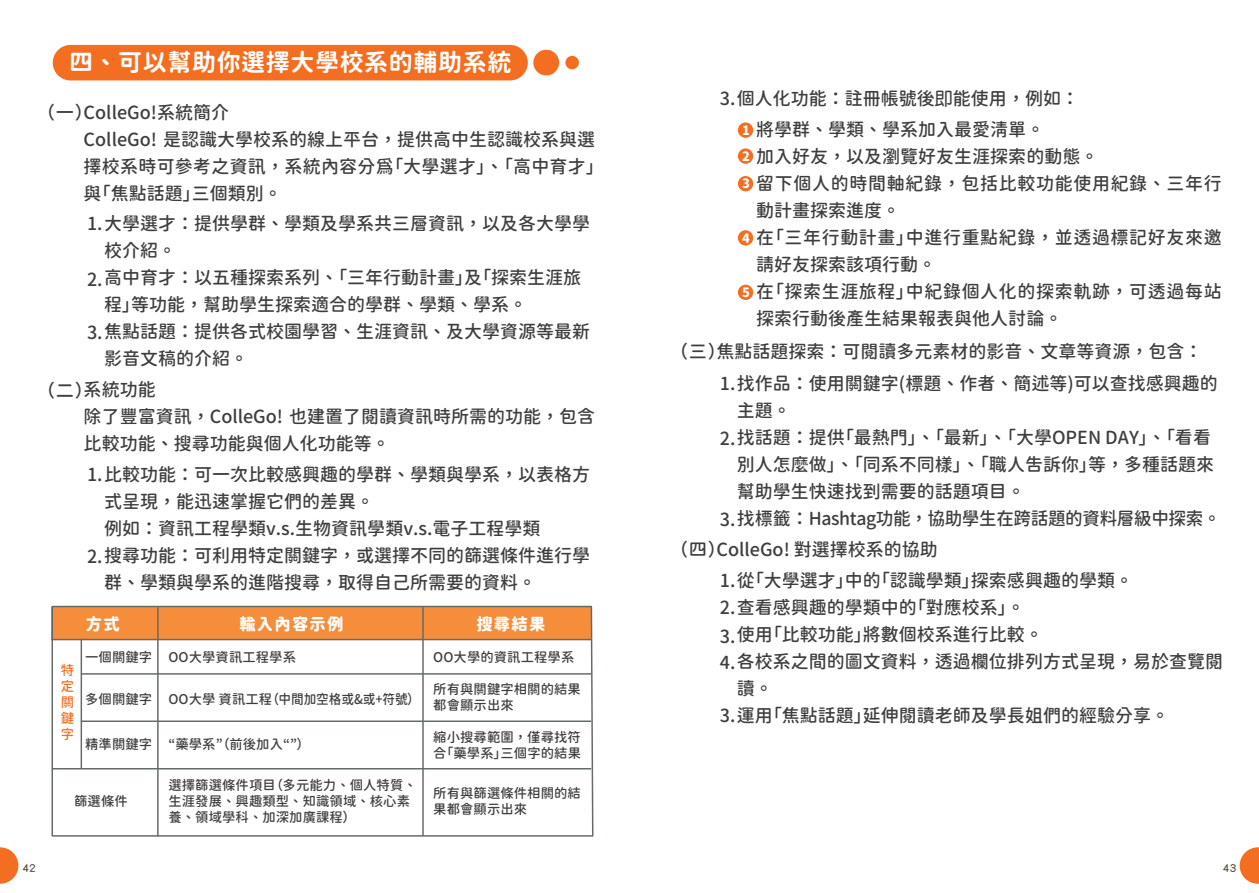
<style>
.page{position:relative;width:1259px;height:893px;background:#fff}
.page>*{position:absolute;margin:0;border:0;box-sizing:border-box;transform-origin:0 0}
.t1{font:24px "Gen Sen Maru Gothic TW Bold TTF";letter-spacing:.025em;color:#fff}
.t2{font:18px/27px "Gen Sen Maru Gothic TW Medium TTF";color:#3e3e3f}
.t3{font:18px/27px "Gen Sen Maru Gothic TW Medium TTF";letter-spacing:.035em;color:#3e3e3f}
.t4{font:18px "Gen Sen Maru Gothic TW Medium TTF";letter-spacing:-.025em;color:#3e3e3f}
.t5{font:16.35px "Gen Sen Maru Gothic TW Heavy TTF";letter-spacing:.075em;color:#fff}
.t6{font:13.35px/16px "Gen Sen Maru Gothic TW Medium TTF";letter-spacing:.005em;color:#3e3e3f}
.t7{font:13.35px/16px "Gen Sen Maru Gothic TW Medium TTF";color:#f36e21;text-align:justify}
.t8{font:12.75px "Gen Sen Maru Gothic TW Heavy TTF";color:#fff}
.t9{font:12px "DF Yuan Std W7";color:#4e4334}
.s1{font-family:"DF Yuan Std W7"}
</style>
<div class="page">
<svg style="left:0;top:847px;width:18px;height:37px"></svg>
<svg style="left:1239px;top:847px;width:20px;height:37px"></svg>
<div style="left:738px;top:122px;width:15px;height:16px;background:#f36e21;border-radius:50%"></div>
<div style="left:738px;top:176px;width:15px;height:15px;background:#f36e21;border-radius:50%"></div>
<div style="left:738px;top:230px;width:15px;height:16px;background:#f36e21;border-radius:50%"></div>
<div style="left:738px;top:285px;width:15px;height:15px;background:#f36e21;border-radius:50%"></div>
<div style="left:738px;top:148px;width:15px;height:16px;background:#f36e21;border-radius:50%"></div>
<div style="left:533px;top:50px;width:26px;height:25px;background:#f36e21;border-radius:50%"></div>
<div style="left:565px;top:56px;width:14px;height:13px;background:#f36e21;border-radius:50%"></div>
<div style="left:53px;top:45px;width:475px;height:35px;background:#f36e21;border-radius:18px"></div>
<svg style="left:51px;top:605px;width:543px;height:232px"></svg>
<hr style="left:422px;top:606px;width:2px;height:230px;background:#646b67">
<hr style="left:157px;top:607px;width:2px;height:229px;background:#646b67">
<hr style="left:81px;top:639px;width:1px;height:129px;background:#646b67">
<hr style="left:81px;top:673px;width:510px;height:2px;background:#646b67">
<hr style="left:52px;top:639px;width:539px;height:1px;background:#646b67">
<hr style="left:81px;top:720px;width:510px;height:2px;background:#646b67">
<hr style="left:52px;top:768px;width:539px;height:1px;background:#646b67">
<h1 class="t1" style="left:69px;top:49px;width:444px">四、可以幫助你選擇大學校系的輔助系統</h1>
<p class="t2" style="left:84px;top:99px;width:522px">ColleGo!系統簡介<br>ColleGo! 是認識大學校系的線上平台，提供高中生認識校系與選擇校系時可參考之資訊，系統內容分為「大學選才」、「高中育才」與「焦點話題」三個類別。</p>
<p class="t2" style="left:37px;top:100px;width:58px">（一）</p>
<p class="t2" style="left:87px;top:210px;width:504px">1.大學選才：提供學群、學類及學系共三層資訊，以及各大學學</p>
<p class="t2" style="left:104px;top:237px;width:73px">校介紹。</p>
<p class="t2" style="left:87px;top:264px;width:495px">2.高中育才：以五種探索系列、「三年行動計畫」及「探索生涯旅</p>
<p class="t2" style="left:104px;top:291px;width:424px">程」等功能，幫助學生探索適合的學群、學類、學系。</p>
<p class="t2" style="left:87px;top:318px;width:504px">3.焦點話題：提供各式校園學習、生涯資訊、及大學資源等最新</p>
<p class="t2" style="left:104px;top:345px;width:145px">影音文稿的介紹。</p>
<p class="t2" style="left:84px;top:376px;width:513px">系統功能<br>除了豐富資訊，ColleGo! 也建置了閱讀資訊時所需的功能，包含比較功能、搜尋功能與個人化功能等。</p>
<p class="t2" style="left:37px;top:377px;width:58px">（二）</p>
<p class="t2" style="left:87px;top:461px;width:504px">1.比較功能：可一次比較感興趣的學群、學類與學系，以表格方</p>
<p class="t2" style="left:104px;top:488px;width:271px">式呈現，能迅速掌握它們的差異。</p>
<p class="t2" style="left:104px;top:515px;width:438px">例如：資訊工程學類v.s.生物資訊學類v.s.電子工程學類</p>
<p class="t2" style="left:87px;top:542px;width:504px">2.搜尋功能：可利用特定關鍵字，或選擇不同的篩選條件進行學</p>
<p class="t2" style="left:104px;top:569px;width:433px">群、學類與學系的進階搜尋，取得自己所需要的資料。</p>
<p class="t7" style="left:61px;top:662px;width:15px">特定關鍵字</p>
<p class="t5" style="left:86px;top:614px;width:35px">方式</p>
<p class="t5" style="left:239px;top:614px;width:106px">輸入內容示例</p>
<p class="t5" style="left:476px;top:615px;width:70px">搜尋結果</p>
<p class="t6" style="left:168px;top:649px;width:129px">OO大學資訊工程學系</p>
<p class="t6" style="left:433px;top:649px;width:143px">OO大學的資訊工程學系</p>
<p class="t6" style="left:85px;top:691px;width:336px">多個關鍵字 OO大學 資訊工程（中間加空格或&amp;或+符號）</p>
<p class="t6" style="left:168px;top:736px;width:143px">“藥學系”（前後加入“”）</p>
<p class="t6" style="left:85px;top:649px;width:69px">一個關鍵字</p>
<p class="t6" style="left:433px;top:682px;width:149px">所有與關鍵字相關的結果都會顯示出來</p>
<p class="t6" style="left:433px;top:729px;width:149px">縮小搜尋範圍，僅尋找符合「藥學系」三個字的結果</p>
<p class="t6" style="left:85px;top:736px;width:69px">精準關鍵字</p>
<p class="t6" style="left:74px;top:793px;width:55px">篩選條件</p>
<p class="t6" style="left:168px;top:777px;width:250px">選擇篩選條件項目（多元能力、個人特質、生涯發展、興趣類型、知識領域、核心素養、領域學科、加深加廣課程）</p>
<p class="t6" style="left:433px;top:785px;width:149px">所有與篩選條件相關的結果都會顯示出來</p>
<p class="t2" style="left:720px;top:86px;width:360px">3.個人化功能：註冊帳號後<span class="s1">即</span>能使用，例如：</p>
<p class="t3" style="left:756px;top:116px;width:467px">將學群、學類、學系加入最愛淸單。<br>加入好友，以及瀏覽好友生涯探索的動態。<br>留下個人的時間軸紀錄，包括比較功能使用紀錄、三年行動計畫探索進度。<br>在「三年行動計畫」中進行重點紀錄，並透過標記好友來邀請好友探索該項行動。<br>在「探索生涯旅程」中紀錄個人化的探索軌跡，可透過每站探索行動後產生結果報表與他人討論。</p>
<p class="t8" style="left:742px;top:123px;width:9px">1</p>
<p class="t8" style="left:742px;top:149px;width:9px">2</p>
<p class="t8" style="left:742px;top:176px;width:9px">3</p>
<p class="t8" style="left:742px;top:231px;width:9px">4</p>
<p class="t8" style="left:742px;top:285px;width:9px">5</p>
<p class="t2" style="left:716px;top:338px;width:487px">焦點話題探索：可閱讀多元素材的影音、文章等資源，包含：</p>
<p class="t2" style="left:670px;top:339px;width:58px">（三）</p>
<p class="t2" style="left:720px;top:370px;width:499px">1.找作品：使用關鍵字(標題、作者、簡述等)可以查找感興趣的</p>
<p class="t2" style="left:737px;top:397px;width:55px">主題。</p>
<p class="t2" style="left:737px;top:424px;width:475px">找話題：提供「最熱門」、「最新」、「大學OPEN DAY」、「看看</p>
<p class="t2" style="left:737px;top:451px;width:478px">別人怎麼做」、「同系不同樣」、「職人吿訴你」等，多種話題來</p>
<p class="t2" style="left:737px;top:478px;width:289px">幫助學生快速找到需要的話題項目。</p>
<p class="t4" style="left:720px;top:508px;width:502px">3.找標籤：Hashtag功能，協助學生在跨話題的資料層級中探索。</p>
<p class="t2" style="left:720px;top:426px;width:17px">2.</p>
<p class="t2" style="left:670px;top:536px;width:270px">（四）ColleGo! 對選擇校系的協助</p>
<p class="t2" style="left:720px;top:567px;width:414px">1.從「大學選才」中的「認識學類」探索感興趣的學類。</p>
<p class="t2" style="left:720px;top:594px;width:306px">2.查看感興趣的學類中的「對應校系」。</p>
<p class="t2" style="left:720px;top:621px;width:324px">3.使用「比較功能」將數個校系進行比較。</p>
<p class="t2" style="left:720px;top:648px;width:504px">4.各校系之間的圖文資料，透過欄位排列方式呈現，易於查覽閱</p>
<p class="t2" style="left:737px;top:675px;width:37px">讀。</p>
<p class="t2" style="left:720px;top:702px;width:450px">3.運用「焦點話題」延伸閱讀老師及學長姐們的經驗分享。</p>
<p class="t9" style="left:22px;top:861px;width:15px">42</p>
<p class="t9" style="left:1223px;top:861px;width:15px">43</p>
</div>
